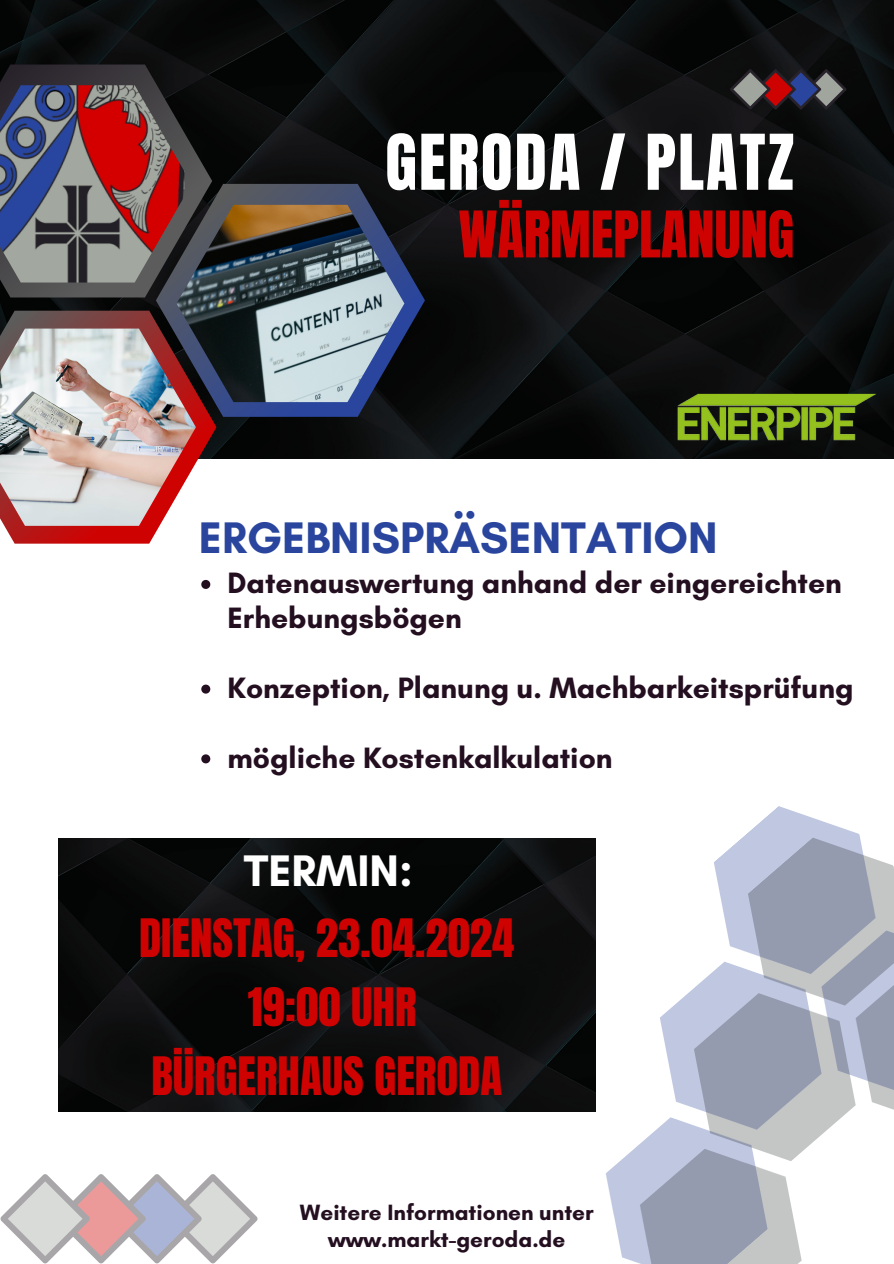
<style>
.page{position:relative;width:894px;height:1264px;background:#fff}
.page>*{position:absolute;margin:0;border:0;box-sizing:border-box;transform-origin:0 0}
.t1{font:65.25px "Anton";letter-spacing:.03em;color:#fff}
.t2{font:54.6px "Anton";color:#cf0202}
.t3{font:45px "Anton";color:#cf0202}
.t4{font:700 45px "Glacial Indifference";color:#29459d}
.t5{font:700 45px "Glacial Indifference";color:#fff}
.t6{font:700 30px/34.8px "Glacial Indifference";color:#240f20}
.t7{font:700 22.5px "Glacial Indifference";color:#240f20}
</style>
<div class="page">
<img style="left:0;top:0;width:893px;height:459px">
<svg style="left:156px;top:184px;width:269px;height:233px;background:#262f48"></svg>
<svg style="left:0;top:311px;width:216px;height:232px"></svg>
<svg style="left:0;top:64px;width:212px;height:233px;background:#302f31"></svg>
<img style="left:0;top:85px;width:192px;height:197px">
<img style="left:176px;top:205px;width:228px;height:197px">
<img style="left:0;top:328px;width:196px;height:198px">
<svg style="left:729px;top:69px;width:117px;height:41px;background:#4a3842"></svg>
<img style="left:58px;top:838px;width:407px;height:273px">
<svg style="left:0;top:1174px;width:258px;height:88px"></svg>
<img style="left:672px;top:389px;width:205px;height:55px">
<svg style="left:201px;top:580px;width:9px;height:9px"></svg>
<svg style="left:201px;top:684px;width:9px;height:9px"></svg>
<svg style="left:201px;top:754px;width:9px;height:9px"></svg>
<svg style="left:465px;top:806px;width:322px;height:306px;fill:#0e0f11"></svg>
<svg style="left:499px;top:809px;width:394px;height:454px"></svg>
<p class="t1" style="left:385px;top:115px;width:410px">GERODA / PLATZ</p>
<h2 class="t2" style="left:458px;top:195px;width:337px">WÄRMEPLANUNG</h2>
<p class="t4" style="left:199px;top:510px;width:520px">ERGEBNISPRÄSENTATION</p>
<p class="t6" style="left:227px;top:565px;width:615px">Datenauswertung anhand der eingereichten<br>Erhebungsbögen</p>
<p class="t6" style="left:227px;top:670px;width:627px">Konzeption, Planung u. Machbarkeitsprüfung</p>
<h3 class="t6" style="left:227px;top:740px;width:386px">mögliche Kostenkalkulation</h3>
<p class="t5" style="left:243px;top:843px;width:170px">TERMIN:</p>
<p class="t3" style="left:139px;top:906px;width:377px">DIENSTAG, 23.04.2024</p>
<p class="t3" style="left:248px;top:974px;width:170px">19:00 UHR</p>
<p class="t3" style="left:151px;top:1043px;width:352px">BÜRGERHAUS GERODA</p>
<p class="t7" style="left:300px;top:1198px;width:295px">Weitere Informationen unter</p>
<p class="t7" style="left:328px;top:1225px;width:238px">www.markt-geroda.de</p>
</div>
